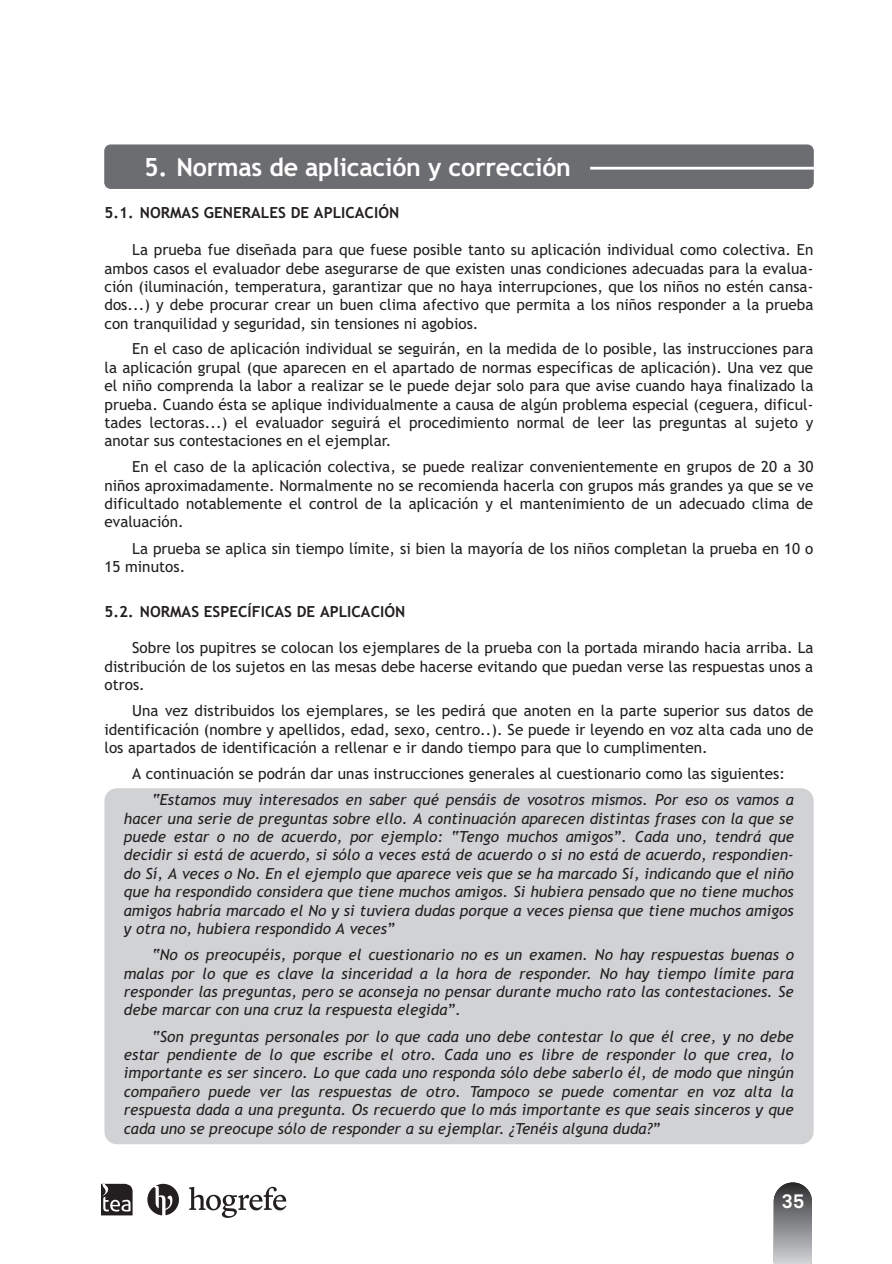
<style>
.page{position:relative;width:892px;height:1264px;background:#fff}
.page>*{position:absolute;margin:0;border:0;box-sizing:border-box;transform-origin:0 0}
.t1{font:700 25.05px "Trebuchet MS";letter-spacing:-.01em;color:#fff}
.t2{font:700 19.5px "Akkurat Pro";color:#fff}
.t3{font:15.3px/18.5px "Trebuchet MS";letter-spacing:.005em;color:#231f20;text-align:justify}
.t4{font:italic 15.3px/18.3px "Trebuchet MS";letter-spacing:.005em;color:#231f20;text-align:justify}
.t5{font:700 15.3px "Trebuchet MS";letter-spacing:.005em;color:#231f20}
</style>
<div class="page">
<div style="left:104px;top:788px;width:710px;height:356px;background:#d1d2d4"></div>
<div style="left:104px;top:144px;width:710px;height:45px;background:#6c6d70"></div>
<hr style="left:590px;top:167px;width:255px;height:2px;background:#fff">
<svg style="left:774px;top:1182px;width:38px;height:81px;background:#8a8b8d"></svg>
<svg style="left:147px;top:1183px;width:32px;height:31px"></svg>
<svg style="left:189px;top:1186px;width:97px;height:31px"></svg>
<svg style="left:101px;top:1183px;width:32px;height:31px"></svg>
<h1 class="t1" style="left:144px;top:152px;width:428px">5. Normas de aplicación y corrección</h1>
<p class="t5" style="left:104px;top:204px;width:296px">5.1. NORMAS GENERALES DE APLICACIÓN</p>
<p class="t3" style="left:104px;top:240px;width:710px;text-indent:28px">La prueba fue diseñada para que fuese posible tanto su aplicación individual como colectiva. En ambos casos el evaluador debe asegurarse de que existen unas condiciones adecuadas para la evalua&shy;ción (iluminación, temperatura, garantizar que no haya interrupciones, que los niños no estén cansa&shy;dos...) y debe procurar crear un buen clima afectivo que permita a los niños responder a la prueba con tranquilidad y seguridad, sin tensiones ni agobios.</p>
<p class="t3" style="left:104px;top:340px;width:710px;text-indent:28px">En el caso de aplicación individual se seguirán, en la medida de lo posible, las instrucciones para la aplicación grupal (que aparecen en el apartado de normas específicas de aplicación). Una vez que el niño comprenda la labor a realizar se le puede dejar solo para que avise cuando haya finalizado la prueba. Cuando ésta se aplique individualmente a causa de algún problema especial (ceguera, dificul&shy;tades lectoras...) el evaluador seguirá el procedimiento normal de leer las preguntas al sujeto y anotar sus contestaciones en el ejemplar.</p>
<p class="t3" style="left:104px;top:458px;width:710px;text-indent:28px">En el caso de la aplicación colectiva, se puede realizar convenientemente en grupos de 20 a 30 niños aproximadamente. Normalmente no se recomienda hacerla con grupos más grandes ya que se ve dificultado notablemente el control de la aplicación y el mantenimiento de un adecuado clima de evaluación.</p>
<p class="t3" style="left:104px;top:539px;width:710px;line-height:18px;text-indent:28px">La prueba se aplica sin tiempo límite, si bien la mayoría de los niños completan la prueba en 10 o<br>15 minutos.</p>
<p class="t5" style="left:104px;top:602px;width:302px">5.2. NORMAS ESPECÍFICAS DE APLICACIÓN</p>
<p class="t3" style="left:104px;top:638px;width:710px;text-indent:28px">Sobre los pupitres se colocan los ejemplares de la prueba con la portada mirando hacia arriba. La distribución de los sujetos en las mesas debe hacerse evitando que puedan verse las respuestas unos a otros.</p>
<p class="t3" style="left:104px;top:701px;width:710px;text-indent:28px">Una vez distribuidos los ejemplares, se les pedirá que anoten en la parte superior sus datos de identificación (nombre y apellidos, edad, sexo, centro..). Se puede ir leyendo en voz alta cada uno de los apartados de identificación a rellenar e ir dando tiempo para que lo cumplimenten.</p>
<p class="t3" style="left:132px;top:764px;width:654px">A continuación se podrán dar unas instrucciones generales al cuestionario como las siguientes:</p>
<p class="t4" style="left:124px;top:790px;width:672px;text-indent:28px">“Estamos muy interesados en saber qué pensáis de vosotros mismos. Por eso os vamos a hacer una serie de preguntas sobre ello. A continuación aparecen distintas frases con la que se puede estar o no de acuerdo, por ejemplo: “Tengo muchos amigos”. Cada uno, tendrá que decidir si está de acuerdo, si sólo a veces está de acuerdo o si no está de acuerdo, respondien&shy;do Sí, A veces o No. En el ejemplo que aparece veis que se ha marcado Sí, indicando que el niño que ha respondido considera que tiene muchos amigos. Si hubiera pensado que no tiene muchos amigos habría marcado el No y si tuviera dudas porque a veces piensa que tiene muchos amigos y otra no, hubiera respondido A veces”</p>
<p class="t4" style="left:124px;top:945px;width:671px;text-indent:28px">“No os preocupéis, porque el cuestionario no es un examen. No hay respuestas buenas o malas por lo que es clave la sinceridad a la hora de responder. No hay tiempo límite para responder las preguntas, pero se aconseja no pensar durante mucho rato las contestaciones. Se debe marcar con una cruz la respuesta elegida”.</p>
<p class="t4" style="left:124px;top:1027px;width:671px;text-indent:28px">“Son preguntas personales por lo que cada uno debe contestar lo que él cree, y no debe estar pendiente de lo que escribe el otro. Cada uno es libre de responder lo que crea, lo importante es ser sincero. Lo que cada uno responda sólo debe saberlo él, de modo que ningún compañero puede ver las respuestas de otro. Tampoco se puede comentar en voz alta la respuesta dada a una pregunta. Os recuerdo que lo más importante es que seais sinceros y que cada uno se preocupe sólo de responder a su ejemplar. ¿Tenéis alguna duda?”</p>
<p class="t2" style="left:782px;top:1189px;width:24px">35</p>
</div>
